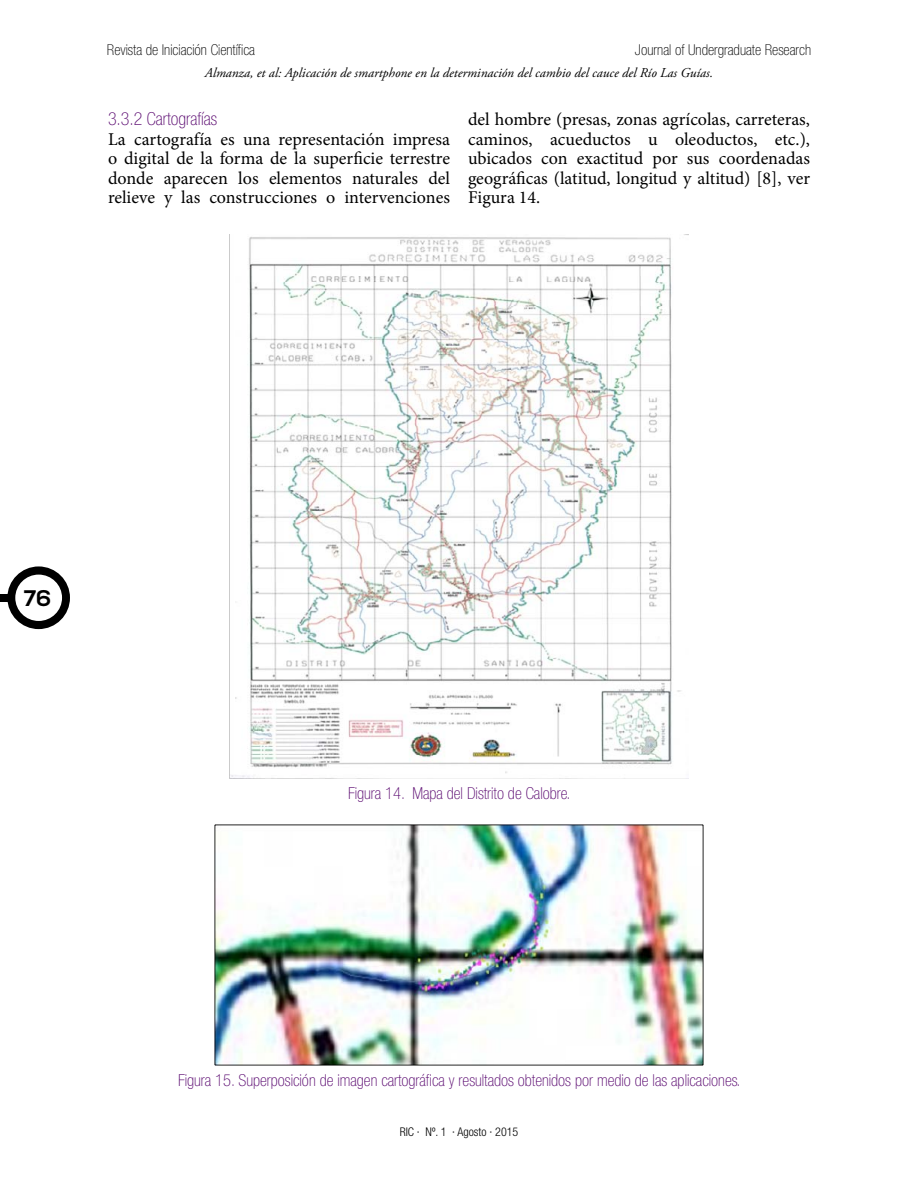
<style>
.page{position:relative;width:918px;height:1188px;background:#fff}
.page>*{position:absolute;margin:0;border:0;box-sizing:border-box;transform-origin:0 0}
.t1{font:700 22.5px "Nexa";color:#000}
.t2{font:18px/19.5px "Minion Pro";color:#000;text-align:justify}
.t3{font:100 condensed 18px "Helvetica Neue LT Pro";color:#5a0970}
.t4{font:100 condensed 16.5px "Helvetica Neue LT Pro";color:#5a0970}
.t5{font:100 condensed 15px "Helvetica Neue LT Pro";color:#000}
.t6{font:italic 13.5px "Adobe Garamond Pro";color:#000}
.t7{font:300 condensed 12px "Helvetica Neue LT Pro";color:#000}
</style>
<div class="page">
<div style="left:7px;top:566px;width:63px;height:63px;background:#000;border-radius:50%"></div>
<div style="left:0;top:594px;width:17px;height:8px;background:#000"></div>
<div style="left:15px;top:575px;width:47px;height:46px;background:#fff;border-radius:50%"></div>
<img style="left:229px;top:234px;width:460px;height:544px">
<img style="left:215px;top:824px;width:488px;height:242px">
<p class="t5" style="left:107px;top:42px;width:150px">Revista de Iniciación Científica</p>
<p class="t5" style="left:635px;top:42px;width:178px">Journal of Undergraduate Research</p>
<p class="t6" style="left:205px;top:65px;width:510px">Almanza, et al: Aplicación de smartphone en la determinación del cambio del cauce del Río Las Guías.</p>
<p class="t3" style="left:108px;top:109px;width:111px">3.3.2 Cartografías</p>
<p class="t2" style="left:108px;top:129px;width:344px">La cartografía es una representación impresa o digital de la forma de la superficie terrestre donde aparecen los elementos naturales del relieve y las construcciones o intervenciones</p>
<p class="t2" style="left:468px;top:110px;width:344px">del hombre (presas, zonas agrícolas, carreteras, caminos, acueductos u oleoductos, etc.), ubicados con exactitud por sus coordenadas geográficas (latitud, longitud y altitud) [8], ver Figura 14.</p>
<p class="t1" style="left:24px;top:585px;width:29px">76</p>
<p class="t4" style="left:348px;top:784px;width:224px">Figura 14. Mapa del Distrito de Calobre.</p>
<p class="t4" style="left:178px;top:1071px;width:564px">Figura 15. Superposición de imagen cartográfica y resultados obtenidos por medio de las aplicaciones.</p>
<p class="t7" style="left:400px;top:1125px;width:120px">RIC · Nº. 1 · Agosto · 2015</p>
</div>
